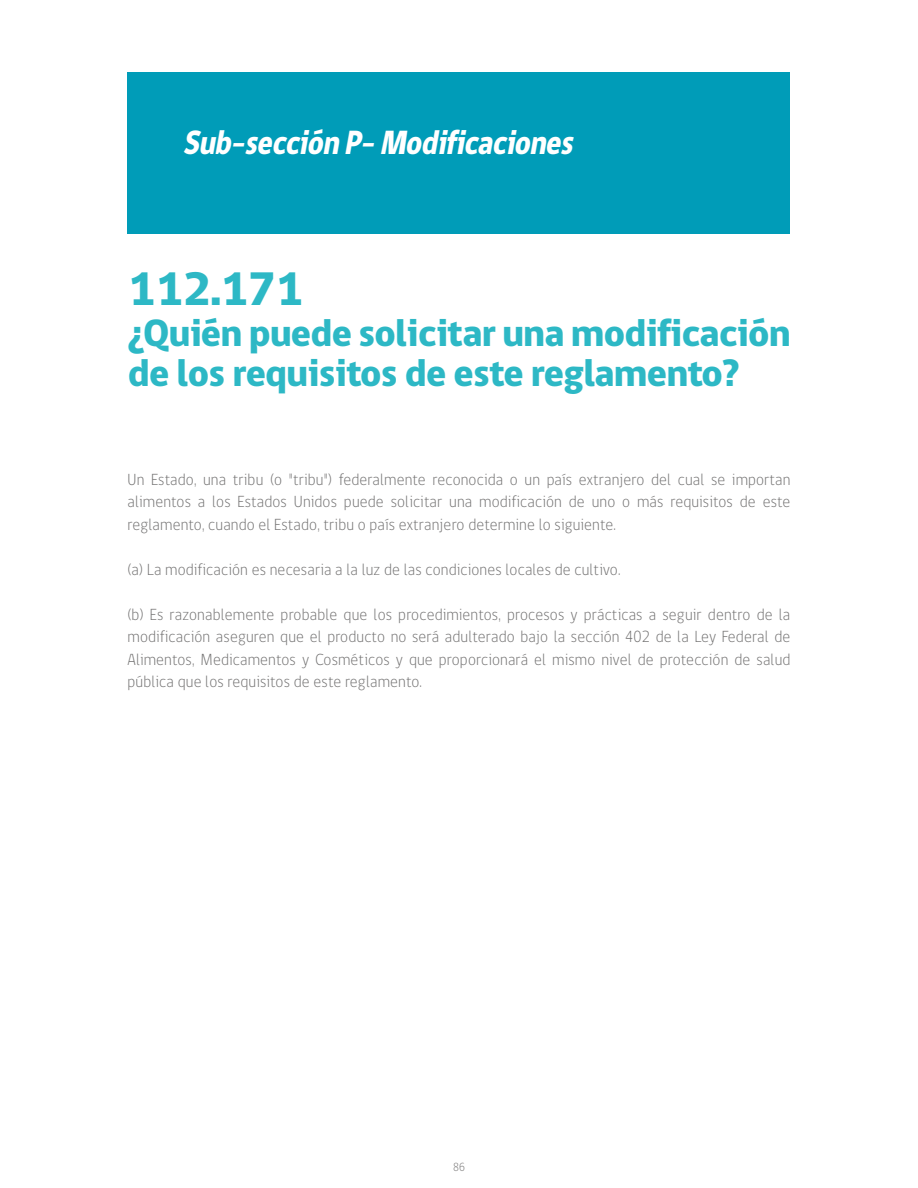
<style>
.page{position:relative;width:918px;height:1188px;background:#fff}
.page>*{position:absolute;margin:0;border:0;box-sizing:border-box;transform-origin:0 0}
.t1{font:800 48px "gob CL";letter-spacing:-.02em;color:#2db8c5}
.t2{font:800 39px/40.5px "gob CL";letter-spacing:-.02em;color:#2db8c5}
.t3{font:italic 800 34.5px "gob CL";color:#fff;scale:.85 1}
.t4{font:300 16.5px/22.5px "gob CL";letter-spacing:.01em;color:#706f6f;text-align:justify;scale:.95 1}
.t5{font:300 12px "gob CL";color:#706f6f;scale:.95 1}
</style>
<div class="page">
<div style="left:128px;top:72px;width:662px;height:162px;background:#009cb8"></div>
<h3 class="t3" style="left:183px;top:119px;width:470px">Sub-secciónP-Modificaciones</h3>
<h1 class="t1" style="left:128px;top:256px;width:177px">112.171</h1>
<h2 class="t2" style="left:128px;top:314px;width:664px">¿Quién puede solicitar una modificación de los requisitos de este reglamento?</h2>
<p class="t4" style="left:128px;top:468px;width:699px">Un Estado, una tribu (o "tribu") federalmente reconocida o un país extranjero del cual se importan alimentos a los Estados Unidos puede solicitar una modificación de uno o más requisitos de este reglamento, cuando el Estado, tribu o país extranjero determine lo siguiente.</p>
<p class="t4" style="left:128px;top:558px;width:520px">(a) La modificación es necesaria a la luz de las condiciones locales de cultivo.</p>
<p class="t4" style="left:128px;top:603px;width:699px">(b) Es razonablemente probable que los procedimientos, procesos y prácticas a seguir dentro de la modificación aseguren que el producto no será adulterado bajo la sección 402 de la Ley Federal de Alimentos, Medicamentos y Cosméticos y que proporcionará el mismo nivel de protección de salud pública que los requisitos de este reglamento.</p>
<p class="t5" style="left:453px;top:1158px;width:14px">86</p>
</div>
